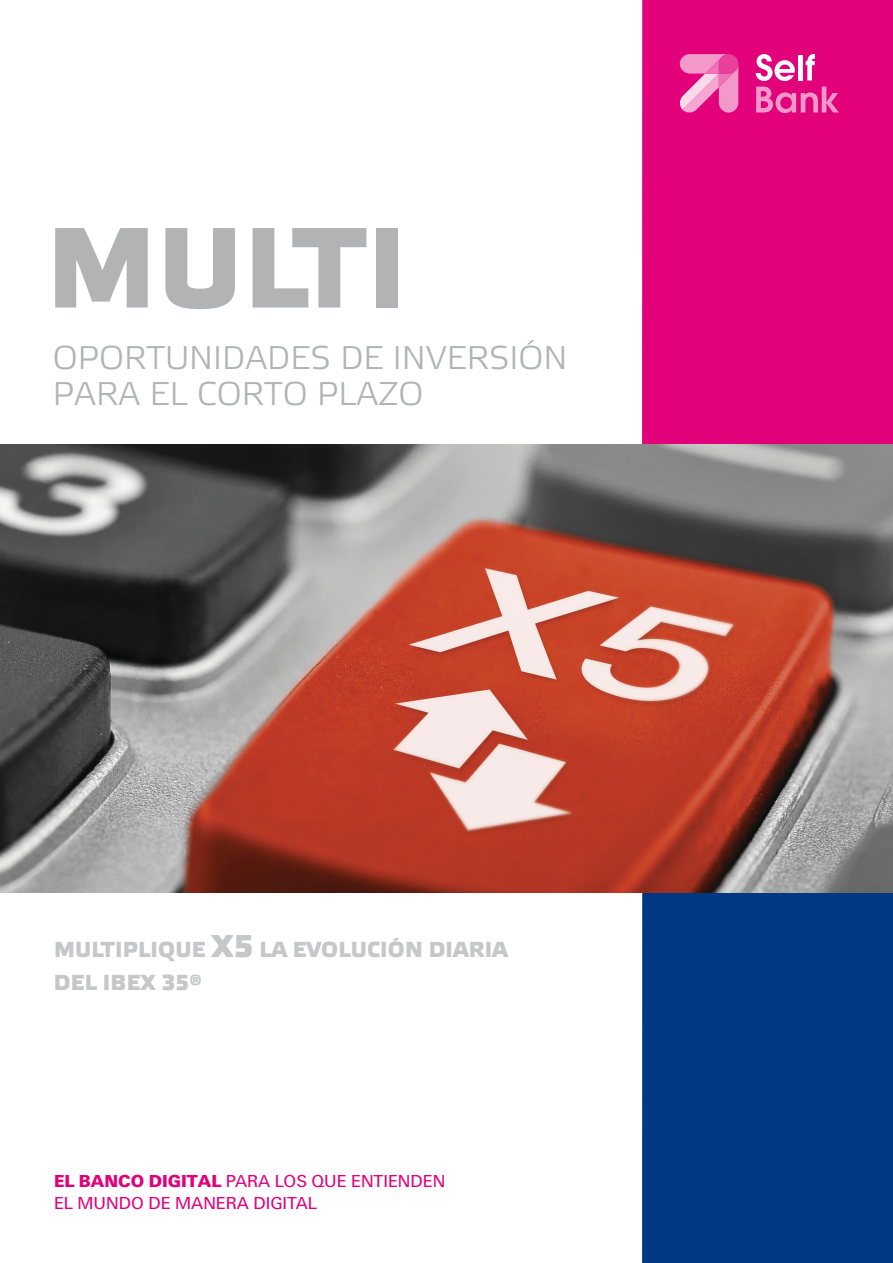
<style>
.page{position:relative;width:893px;height:1263px;background:#fff}
.page>*{position:absolute;margin:0;border:0;box-sizing:border-box;transform-origin:0 0}
.t1{font:500 114px "Etelka";letter-spacing:.01em;color:#b1b3b4}
.t2{font:300 32.85px/36.5px "Etelka";color:#b1b3b4}
.t3{font:500 21.75px/32.8px "Etelka";letter-spacing:.01em;color:#c6c7c8}
.t4{font:18px/21.6px "Unitus T";color:#e2007a}
.s1{font-size:31.5px}
.s2{font-style:inherit}
.s3{font-weight:900}
</style>
<div class="page">
<div style="left:642px;top:893px;width:251px;height:370px;background:#003883"></div>
<div style="left:642px;top:0;width:251px;height:444px;background:#e2017b"></div>
<img style="left:0;top:444px;width:893px;height:449px">
<svg style="left:756px;top:87px;width:83px;height:26px"></svg>
<svg style="left:756px;top:54px;width:39px;height:27px"></svg>
<div style="left:798px;top:55px;width:5px;height:25px;background:#fff"></div>
<svg style="left:806px;top:54px;width:9px;height:26px"></svg>
<svg style="left:679px;top:54px;width:59px;height:59px"></svg>
<h1 class="t1" style="left:47px;top:202px;width:362px">MULTI</h1>
<h2 class="t2" style="left:53px;top:340px;width:516px">OPORTUNIDADES DE INVERSIÓN<br>PARA EL CORTO PLAZO</h2>
<p class="t3" style="left:54px;top:934px;width:455px">MULTIPLIQUE <span class="s1">X5</span> LA EVOLUCIÓN DIARIA<br>DEL IBEX 35<span class="s2">®</span></p>
<p class="t4" style="left:54px;top:1170px;width:393px"><span class="s3">EL BANCO DIGITAL</span> PARA LOS QUE ENTIENDEN<br>EL MUNDO DE MANERA DIGITAL</p>
</div>
